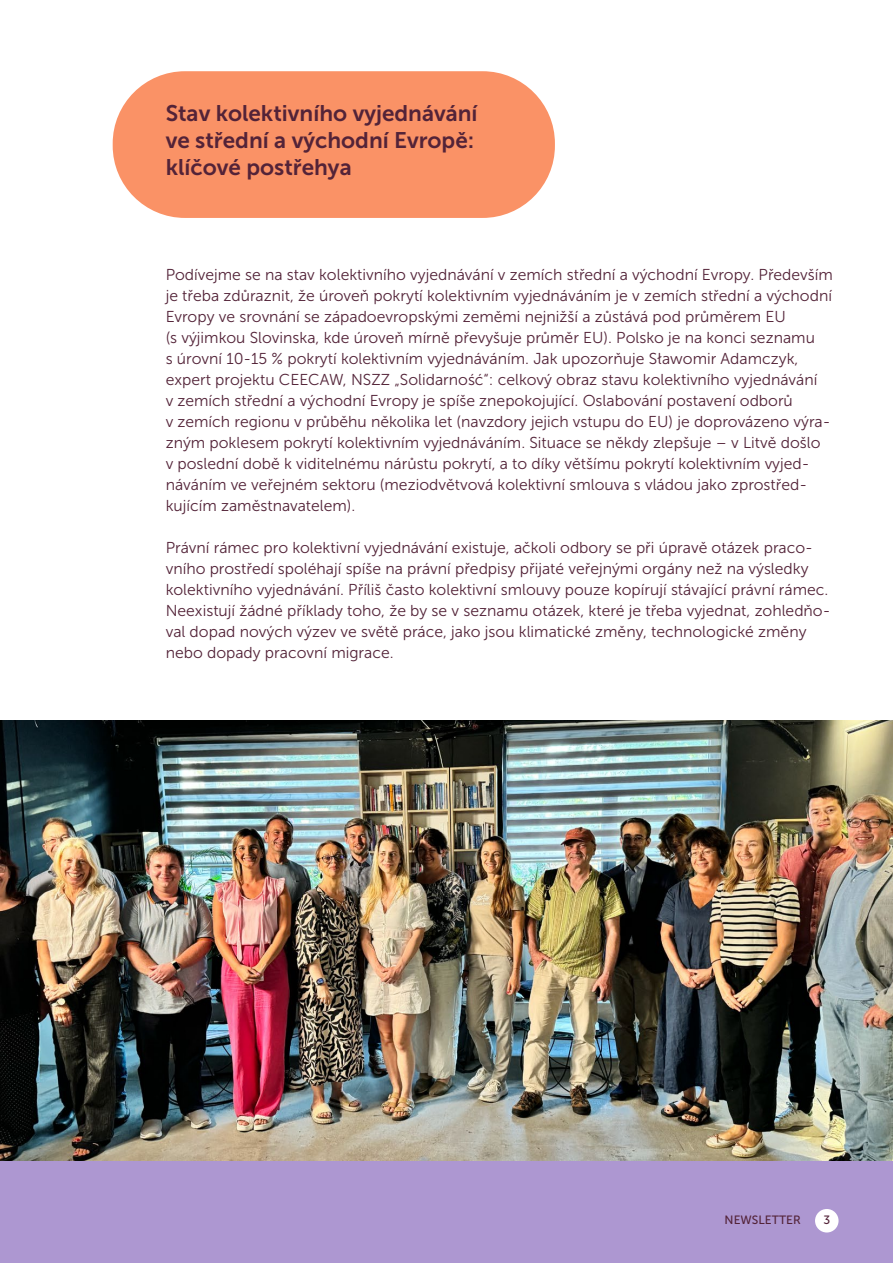
<style>
.page{position:relative;width:893px;height:1263px;background:#fff}
.page>*{position:absolute;margin:0;border:0;box-sizing:border-box;transform-origin:0 0}
.tyt01{font:22.5px "Museo Sans 700";color:#532338}
.tekst_reg{font:15.75px/21px "Museo Sans 300";color:#532338}
.t1{font:12px "Museo Sans 500";color:#532338}
</style>
<div class="page">
<div style="left:113px;top:71px;width:442px;height:147px;background:#fa9266;border-radius:72px"></div>
<div style="left:0;top:721px;width:893px;height:542px;background:#ad97d1"></div>
<img style="left:0;top:721px;width:893px;height:440px">
<div style="left:815px;top:1209px;width:23px;height:23px;background:#fff;border-radius:50%"></div>
<p class="tyt01" style="left:166px;top:100px;width:313px">Stav kolektivního vyjednávání</p>
<p class="tyt01" style="left:166px;top:127px;width:310px">ve střední a východní Evropě:</p>
<p class="tyt01" style="left:166px;top:154px;width:187px">klíčové postřehya</p>
<p class="tekst_reg" style="left:166px;top:264px;width:669px">Podívejme se na stav kolektivního vyjednávání v zemích střední a východní Evropy. Především je třeba zdůraznit, že úroveň pokrytí kolektivním vyjednáváním je v zemích střední a východní Evropy ve srovnání se západoevropskými zeměmi nejnižší a zůstává pod průměrem EU<br>(s výjimkou Slovinska, kde úroveň mírně převyšuje průměr EU). Polsko je na konci seznamu<br>s úrovní 10-15 % pokrytí kolektivním vyjednáváním. Jak upozorňuje Sławomir Adamczyk, expert projektu CEECAW, NSZZ „Solidarność“: celkový obraz stavu kolektivního vyjednávání<br>v zemích střední a východní Evropy je spíše znepokojující. Oslabování postavení odborů<br>v zemích regionu v průběhu několika let (navzdory jejich vstupu do EU) je doprovázeno výra&shy;zným poklesem pokrytí kolektivním vyjednáváním. Situace se někdy zlepšuje – v Litvě došlo<br>v poslední době k viditelnému nárůstu pokrytí, a to díky většímu pokrytí kolektivním vyjed&shy;náváním ve veřejném sektoru (meziodvětvová kolektivní smlouva s vládou jako zprostřed&shy;kujícím zaměstnavatelem).</p>
<p class="tekst_reg" style="left:166px;top:537px;width:666px">Právní rámec pro kolektivní vyjednávání existuje, ačkoli odbory se při úpravě otázek praco&shy;vního prostředí spoléhají spíše na právní předpisy přijaté veřejnými orgány než na výsledky kolektivního vyjednávání. Příliš často kolektivní smlouvy pouze kopírují stávající právní rámec.<br>Neexistují žádné příklady toho, že by se v seznamu otázek, které je třeba vyjednat, zohledňo&shy;val dopad nových výzev ve světě práce, jako jsou klimatické změny, technologické změny nebo dopady pracovní migrace.</p>
<p class="t1" style="left:725px;top:1214px;width:78px">NEWSLETTER</p>
<p class="t1" style="left:823px;top:1214px;width:8px">3</p>
</div>
